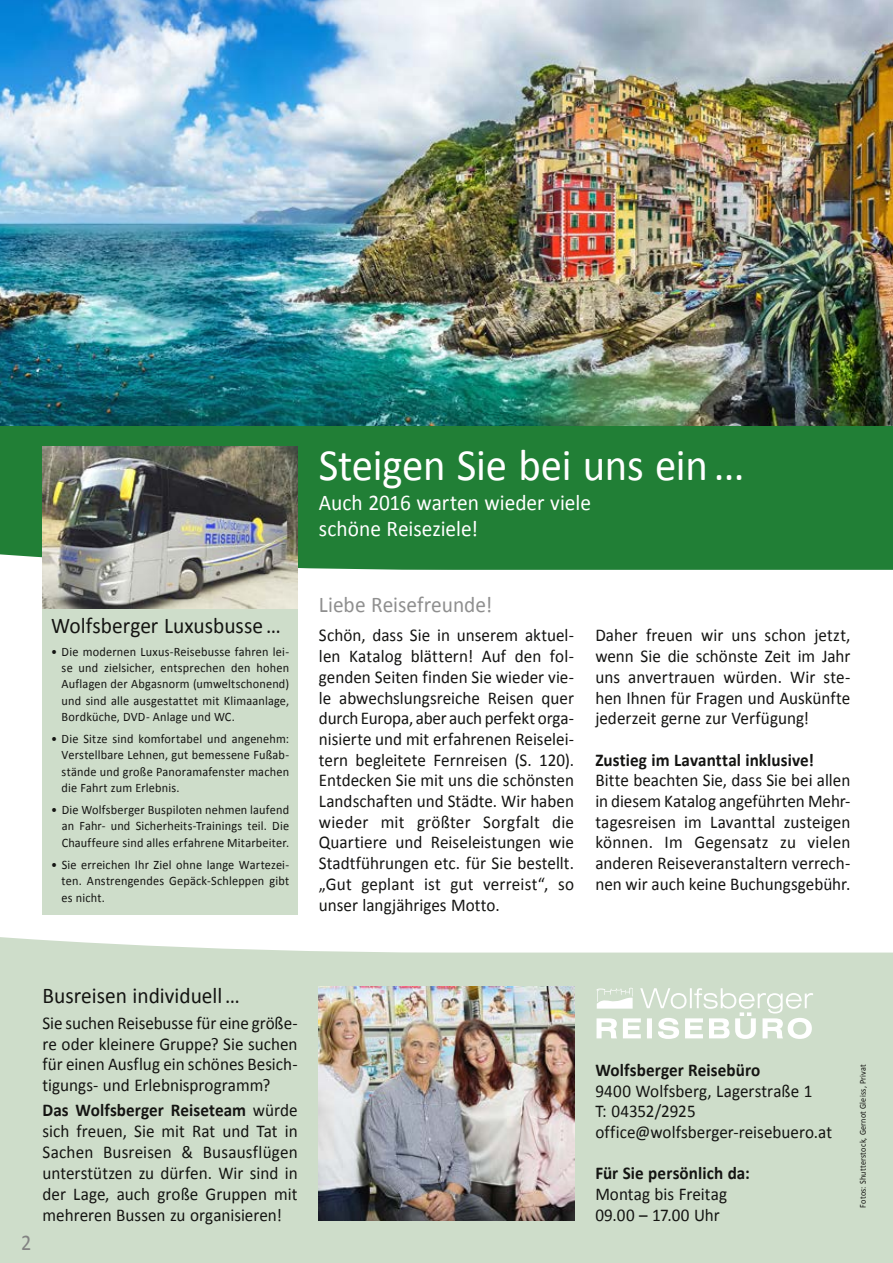
<style>
.page{position:relative;width:893px;height:1263px;background:#fff}
.page>*{position:absolute;margin:0;border:0;box-sizing:border-box;transform-origin:0 0}
.t1{font:45px "Calibri";letter-spacing:-.005em;color:#fff;scale:.95 1}
.t2{font:22.5px "Calibri";color:#141412;scale:.95 1}
.t3{font:22.5px/25.8px "Calibri";color:#fff;scale:.95 1}
.t4{font:22.5px "Calibri";color:#8f8f8f;scale:.95 1}
.t5{font:22.5px "Calibri";color:#838383;scale:.9 1}
.t6{font:18px/20.7px "Calibri";color:#141412;text-align:justify;scale:.95 1}
.t7{font:700 18px "Calibri";letter-spacing:.005em;color:#141412;scale:.95 1}
.t8{font:12.9px/16.2px "Calibri";letter-spacing:.015em;color:#141412;text-align:justify;scale:.95 1}
.t9{font:9px "Calibri";letter-spacing:.03em;color:#141412;scale:.9 1}
.s1{font-weight:700}
</style>
<div class="page">
<div style="left:0;top:931px;width:893px;height:332px;background:#ceddca"></div>
<div style="left:0;top:425px;width:893px;height:145px;background:#217f36"></div>
<svg style="left:0;top:808px;width:893px;height:144px"></svg>
<div style="left:43px;top:553px;width:255px;height:361px;background:#ceddca"></div>
<img style="left:319px;top:986px;width:255px;height:235px">
<img style="left:43px;top:446px;width:255px;height:162px">
<svg style="left:596px;top:988px;width:217px;height:51px"></svg>
<img style="left:0;top:0;width:893px;height:425px">
<p class="t2" style="left:51px;top:612px;width:243px">Wolfsberger Luxusbusse…</p>
<p class="t8" style="left:62px;top:643px;width:241px;text-indent:-11px">• Die modernen Luxus-Reisebusse fahren lei&shy;se und zielsicher, entsprechen den hohen Auflagen der Abgasnorm (umweltschonend) und sind alle ausgestattet mit Klimaanlage, Bordküche, DVD- Anlage und WC.</p>
<p class="t8" style="left:62px;top:730px;width:241px;text-indent:-11px">• Die Sitze sind komfortabel und angenehm:<br>Verstellbare Lehnen, gut bemessene Fußab&shy;stände und große Panoramafenster machen die Fahrt zum Erlebnis.</p>
<p class="t8" style="left:62px;top:801px;width:241px;text-indent:-11px">• Die Wolfsberger Buspiloten nehmen laufend an Fahr- und Sicherheits-Trainings teil. Die Chauffeure sind alles erfahrene Mitarbeiter.</p>
<p class="t8" style="left:62px;top:856px;width:241px;text-indent:-11px">• Sie erreichen Ihr Ziel ohne lange Wartezei&shy;ten. Anstrengendes Gepäck-Schleppen gibt es nicht.</p>
<h1 class="t1" style="left:319px;top:437px;width:450px">Steigen Sie bei uns ein ...</h1>
<p class="t3" style="left:319px;top:489px;width:288px">Auch 2016 warten wieder viele schöne Reiseziele!</p>
<p class="t4" style="left:319px;top:591px;width:184px">Liebe Reisefreunde!</p>
<p class="t6" style="left:319px;top:624px;width:270px">Schön, dass Sie in unserem aktuel&shy;len Katalog blättern! Auf den fol&shy;genden Seiten finden Sie wieder vie&shy;le abwechslungsreiche Reisen quer durch Europa, aber auch perfekt orga&shy;nisierte und mit erfahrenen Reiselei&shy;tern begleitete Fernreisen (S. 120).<br>Entdecken Sie mit uns die schönsten Landschaften und Städte. Wir haben wieder mit größter Sorgfalt die Quartiere und Reiseleistungen wie Stadtführungen etc. für Sie bestellt. „Gut geplant ist gut verreist“, so unser langjähriges Motto.</p>
<p class="t6" style="left:595px;top:624px;width:270px">Daher freuen wir uns schon jetzt, wenn Sie die schönste Zeit im Jahr uns anvertrauen würden. Wir ste&shy;hen Ihnen für Fragen und Auskünfte jederzeit gerne zur Verfügung!</p>
<p class="t7" style="left:595px;top:748px;width:232px">Zustieg im Lavanttal inklusive!</p>
<p class="t6" style="left:595px;top:769px;width:270px">Bitte beachten Sie, dass Sie bei allen in diesem Katalog angeführten Mehr&shy;tagesreisen im Lavanttal zusteigen können. Im Gegensatz zu vielen anderen Reiseveranstaltern verrech&shy;nen wir auch keine Buchungsgebühr.</p>
<p class="t5" style="left:21px;top:1229px;width:13px">2</p>
<p class="t2" style="left:43px;top:982px;width:209px">Busreisen individuell…</p>
<p class="t6" style="left:43px;top:1011px;width:270px">Sie suchen Reisebusse für eine größe&shy;re oder kleinere Gruppe? Sie suchen für einen Ausflug ein schönes Besich&shy;tigungs- und Erlebnisprogramm?</p>
<p class="t6" style="left:43px;top:1099px;width:270px"><span class="s1">Das Wolfsberger Reiseteam</span> würde sich freuen, Sie mit Rat und Tat in Sachen Busreisen &amp; Busausflügen unterstützen zu dürfen. Wir sind in der Lage, auch große Gruppen mit mehreren Bussen zu organisieren!</p>
<p class="t7" style="left:595px;top:1059px;width:175px">Wolfsberger Reisebüro</p>
<p class="t6" style="left:595px;top:1079px;width:251px;text-align:left">9400 Wolfsberg, Lagerstraße 1<br>T: 04352/2925 office@wolfsberger-reisebuero.at</p>
<p class="t7" style="left:595px;top:1162px;width:164px">Für Sie persönlich da:</p>
<p class="t6" style="left:595px;top:1183px;width:140px">Montag bis Freitag<br>09.00 – 17.00 Uhr</p>
<p class="t9" style="left:857px;top:1208px;width:161px;rotate:-90deg">Fotos: Shutterstock, Gernot Gleiss, Privat</p>
</div>
